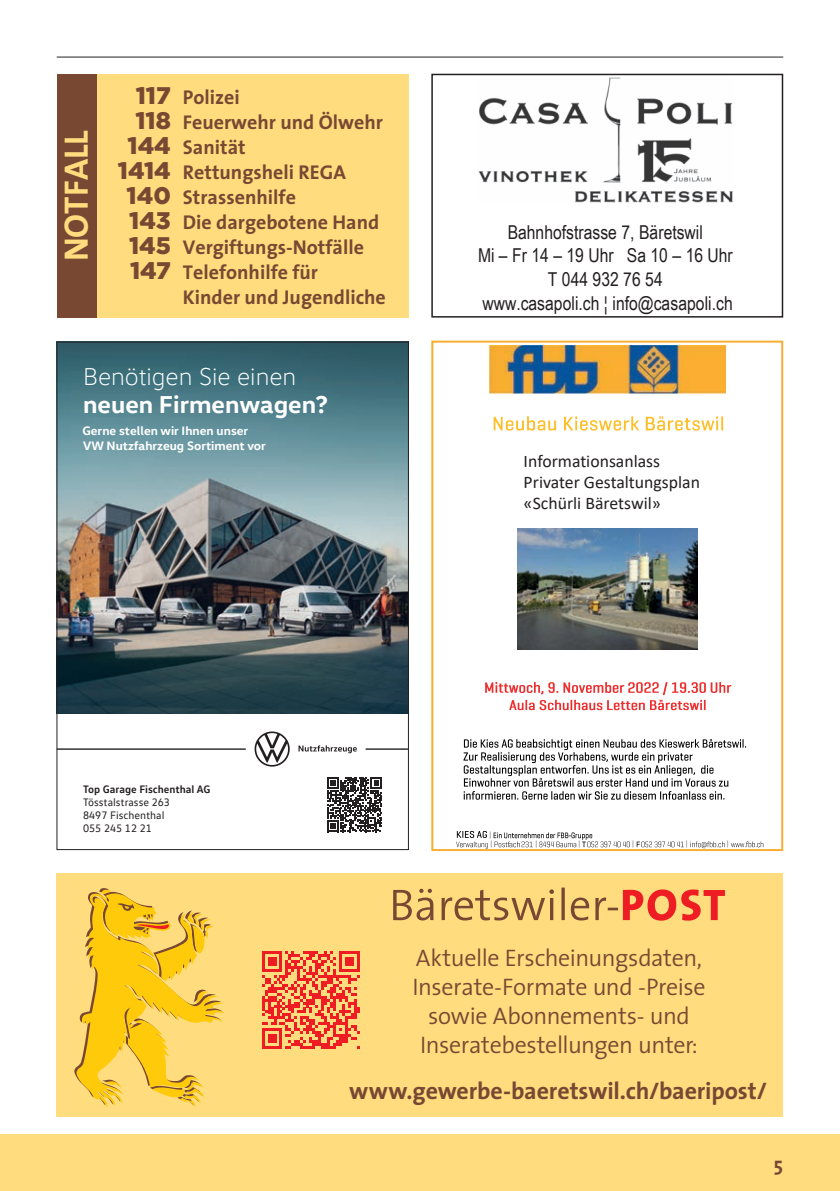
<style>
.page{position:relative;width:840px;height:1191px;background:#fff}
.page>*{position:absolute;margin:0;border:0;box-sizing:border-box;transform-origin:0 0}
.t1{font:700 34px "The Sans";color:#ffdc7e}
.t2{font:300 24.8px "VW Head";color:#fff}
.t3{font:700 24.8px "VW Head";color:#fff}
.t4{font:300 24px/28.8px "The Sans";letter-spacing:-.02em;color:#794833;text-align:center}
.t5{font:700 24px "The Sans";letter-spacing:-.005em;color:#794833}
.t6{font:700 20px "The Sans";color:#794833}
.t7{font:19.2px/23.8px "Arial Narrow";color:#231f20;text-align:center}
.t8{font:17.8px/21.2px "Calibri";color:#231f20}
.t9{font:700 12.4px/15px "VW Head";color:#fff}
.t10{font:11px/13.2px "VW Text";color:#231f20}
.t11{font:700 11px "VW Text";color:#231f20}
.s1{font-family:"Gotham";font-weight:900;font-size:24px}
</style>
<div class="page">
<div style="left:0;top:1134px;width:839px;height:57px;background:#ffdc7e"></div>
<hr style="left:57px;top:57px;width:725px;height:1px;background:#231f20">
<svg style="left:298px;top:745px;width:58px;height:8px"></svg>
<svg style="left:254px;top:731px;width:35px;height:35px"></svg>
<hr style="left:57px;top:748px;width:189px;height:2px;background:#231f20">
<hr style="left:365px;top:748px;width:43px;height:2px;background:#231f20">
<img style="left:59px;top:344px;width:347px;height:370px">
<svg style="left:327px;top:777px;width:55px;height:55px"></svg>
<img style="left:493px;top:416px;width:231px;height:15px">
<img style="left:489px;top:345px;width:235px;height:49px">
<img style="left:485px;top:682px;width:247px;height:14px">
<img style="left:509px;top:699px;width:197px;height:12px">
<img style="left:463px;top:739px;width:284px;height:11px">
<img style="left:463px;top:750px;width:230px;height:13px">
<img style="left:463px;top:763px;width:251px;height:13px">
<img style="left:463px;top:776px;width:266px;height:11px">
<img style="left:463px;top:791px;width:262px;height:9px">
<img style="left:517px;top:528px;width:180px;height:121px">
<img style="left:456px;top:830px;width:32px;height:18px">
<img style="left:493px;top:832px;width:100px;height:7px">
<img style="left:494px;top:841px;width:15px;height:7px">
<img style="left:509px;top:841px;width:11px;height:7px">
<img style="left:521px;top:841px;width:12px;height:7px">
<img style="left:539px;top:841px;width:29px;height:7px">
<img style="left:589px;top:841px;width:41px;height:7px">
<img style="left:643px;top:841px;width:41px;height:7px">
<img style="left:690px;top:841px;width:35px;height:7px">
<img style="left:731px;top:841px;width:33px;height:7px">
<div style="left:431px;top:341px;width:351px;height:510px;border:2px solid #f9ae32"></div>
<div style="left:57px;top:873px;width:725px;height:244px;background:#ffdc7e"></div>
<svg style="left:393px;top:887px;width:331px;height:33px"></svg>
<svg style="left:262px;top:951px;width:97px;height:98px"></svg>
<svg style="left:74px;top:888px;width:150px;height:219px"></svg>
<img style="left:478px;top:77px;width:254px;height:126px">
<div style="left:431px;top:74px;width:351px;height:243px;border:2px solid #231f20"></div>
<div style="left:57px;top:74px;width:351px;height:243px;background:#ffdc7e"></div>
<div style="left:57px;top:74px;width:39px;height:243px;background:#794833"></div>
<svg style="left:568px;top:832px;width:21px;height:16px"></svg>
<svg style="left:636px;top:841px;width:7px;height:7px"></svg>
<h1 class="t1" style="left:48px;top:261px;width:133px;rotate:-90deg">NOTFALL</h1>
<p class="t6" style="left:136px;top:81px;width:105px"><span class="s1">117</span> Polizei</p>
<p class="t6" style="left:135px;top:106px;width:249px"><span class="s1">118</span> Feuerwehr und Ölwehr</p>
<p class="t6" style="left:127px;top:131px;width:119px"><span class="s1">144</span> Sanität</p>
<p class="t6" style="left:118px;top:156px;width:229px"><span class="s1">1414</span> Rettungsheli REGA</p>
<p class="t6" style="left:127px;top:181px;width:171px"><span class="s1">140</span> Strassenhilfe</p>
<p class="t6" style="left:129px;top:206px;width:251px"><span class="s1">143</span> Die dargebotene Hand</p>
<p class="t6" style="left:129px;top:231px;width:236px"><span class="s1">145</span> Vergiftungs-Notfälle</p>
<p class="t6" style="left:130px;top:256px;width:189px"><span class="s1">147</span> Telefonhilfe für</p>
<p class="t6" style="left:183px;top:281px;width:204px">Kinder und Jugendliche</p>
<p class="t2" style="left:83px;top:362px;width:215px">Benötigen Sie einen</p>
<p class="t3" style="left:83px;top:388px;width:246px">neuen Firmenwagen?</p>
<p class="t9" style="left:82px;top:422px;width:185px">Gerne stellen wir Ihnen unser<br>VW Nutzfahrzeug Sortiment vor</p>
<p class="t7" style="left:477px;top:219px;width:256px">Bahnhofstrasse 7, Bäretswil<br>Mi – Fr 14 – 19 Uhr Sa 10 – 16 Uhr<br>T 044 932 76 54<br>www.casapoli.ch ¦ info@casapoli.ch</p>
<p class="t8" style="left:523px;top:450px;width:178px">Informationsanlass<br>Privater Gestaltungsplan «Schürli Bäretswil»</p>
<p class="t11" style="left:83px;top:781px;width:129px">Top Garage Fischenthal AG</p>
<p class="t10" style="left:83px;top:795px;width:88px">Tösstalstrasse 263<br>8497 Fischenthal<br>055 245 12 21</p>
<p class="t4" style="left:412px;top:943px;width:294px">Aktuelle Erscheinungsdaten,<br>Inserate-Formate und -Preise sowie Abonnements- und<br>Inseratebestellungen unter:</p>
<p class="t5" style="left:349px;top:1070px;width:419px">www.gewerbe-baeretswil.ch/baeripost/</p>
<p class="t6" style="left:773px;top:1147px;width:11px">5</p>
</div>
